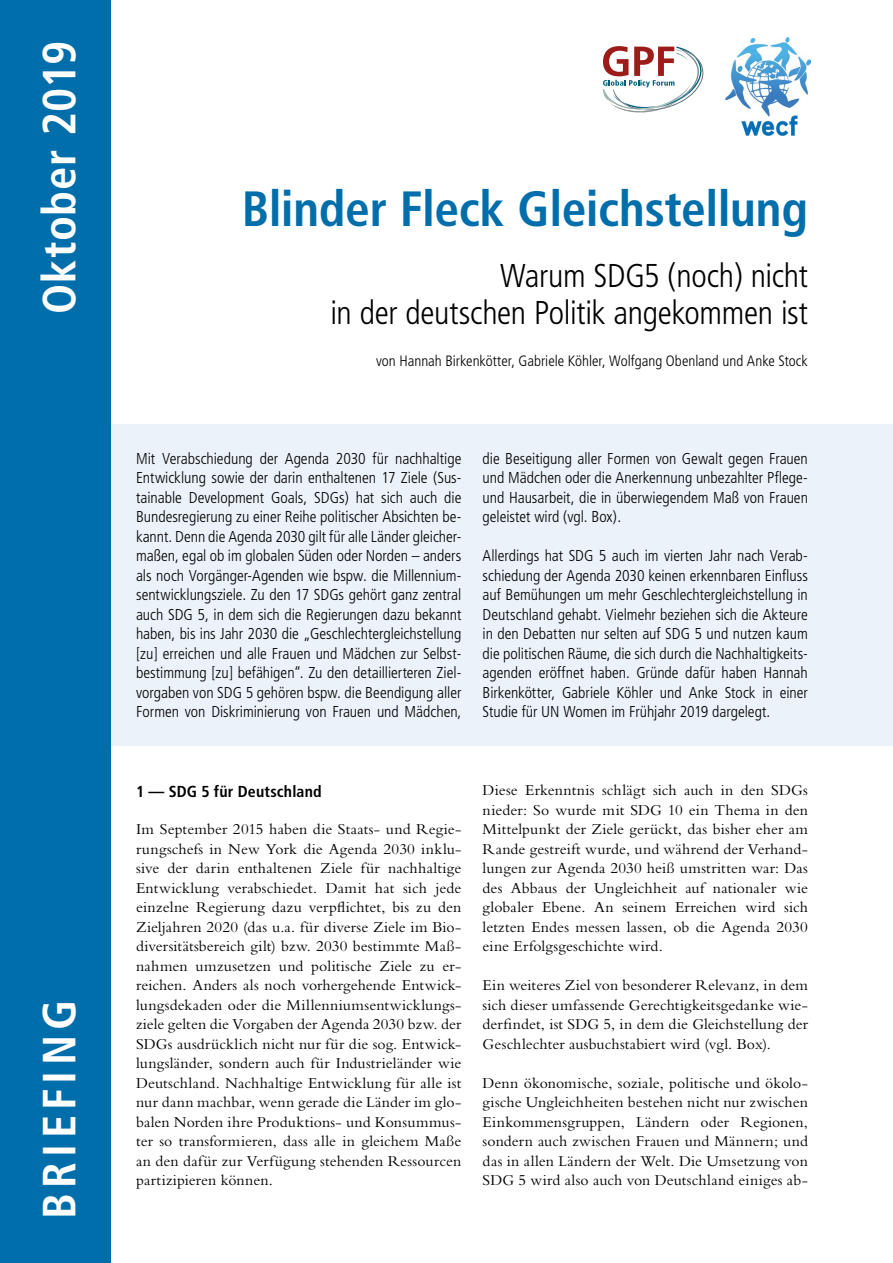
<style>
.page{position:relative;width:893px;height:1263px;background:#fff}
.page>*{position:absolute;margin:0;border:0;box-sizing:border-box;transform-origin:0 0}
.t1{font:700 condensed 49.5px "Frutiger";letter-spacing:-.005em;color:#006eab}
.t2{font:700 condensed 46.5px "Frutiger";letter-spacing:.025em;color:#fff}
.t3{font:700 condensed 46.5px "Frutiger";letter-spacing:.115em;color:#fff}
.t4{font:300 condensed 33px/37.5px "Frutiger";letter-spacing:-.01em;color:#000;text-align:right}
.t5{font:700 condensed 15.9px "Frutiger";letter-spacing:.01em;color:#000}
.t6{font:15.75px/19.5px "Bembo Std";letter-spacing:.01em;color:#000;text-align:justify}
.t7{font:300 condensed 15.75px/19.5px "Frutiger";color:#000;text-align:justify}
.t8{font:300 condensed 15px "Frutiger";color:#000}
</style>
<div class="page">
<div style="left:0;top:424px;width:893px;height:322px;background:#ebf2f9"></div>
<div style="left:0;top:0;width:111px;height:1263px;background:#006eab"></div>
<svg style="left:602px;top:46px;width:101px;height:67px"></svg>
<img style="left:725px;top:37px;width:85px;height:99px">
<h2 class="t2" style="left:32px;top:314px;width:274px;rotate:-90deg">Oktober 2019</h2>
<h2 class="t3" style="left:32px;top:1219px;width:221px;rotate:-90deg">BRIEFING</h2>
<h1 class="t1" style="left:242px;top:180px;width:568px">Blinder Fleck Gleichstellung</h1>
<h3 class="t4" style="left:330px;top:257px;width:479px">Warum SDG5 (noch) nicht<br>in der deutschen Politik angekommen ist</h3>
<p class="t8" style="left:376px;top:353px;width:433px">von Hannah Birkenkötter, Gabriele Köhler, Wolfgang Obenland und Anke Stock</p>
<p class="t7" style="left:136px;top:449px;width:327px">Mit Verabschiedung der Agenda 2030 für nachhaltige Entwicklung sowie der darin enthaltenen 17 Ziele (Sus&shy;tainable Development Goals, SDGs) hat sich auch die Bundesregierung zu einer Reihe politischer Absichten be&shy;kannt. Denn die Agenda 2030 gilt für alle Länder gleicher&shy;maßen, egal ob im globalen Süden oder Norden – anders als noch Vorgänger-Agenden wie bspw. die Millennium&shy;sentwicklungsziele. Zu den 17 SDGs gehört ganz zentral auch SDG 5, in dem sich die Regierungen dazu bekannt haben, bis ins Jahr 2030 die „Geschlechtergleichstellung [zu] erreichen und alle Frauen und Mädchen zur Selbst&shy;bestimmung [zu] befähigen“. Zu den detaillierteren Ziel&shy;vorgaben von SDG 5 gehören bspw. die Beendigung aller Formen von Diskriminierung von Frauen und Mädchen,</p>
<p class="t7" style="left:483px;top:449px;width:327px">die Beseitigung aller Formen von Gewalt gegen Frauen und Mädchen oder die Anerkennung unbezahlter Pflege&shy;und Hausarbeit, die in überwiegendem Maß von Frauen geleistet wird (vgl. Box).</p>
<p class="t7" style="left:483px;top:546px;width:327px">Allerdings hat SDG 5 auch im vierten Jahr nach Verab&shy;schiedung der Agenda 2030 keinen erkennbaren Einfluss auf Bemühungen um mehr Geschlechtergleichstellung in Deutschland gehabt. Vielmehr beziehen sich die Akteure in den Debatten nur selten auf SDG 5 und nutzen kaum die politischen Räume, die sich durch die Nachhaltigkeits&shy;agenden eröffnet haben. Gründe dafür haben Hannah Birkenkötter, Gabriele Köhler und Anke Stock in einer Studie für UN Women im Frühjahr 2019 dargelegt.</p>
<p class="t5" style="left:136px;top:782px;width:187px">1 — SDG 5 für Deutschland</p>
<p class="t6" style="left:136px;top:819px;width:327px">Im September 2015 haben die Staats- und Regie&shy;rungschefs in New York die Agenda 2030 inklu&shy;sive der darin enthaltenen Ziele für nachhaltige Entwicklung verabschiedet. Damit hat sich jede einzelne Regierung dazu verpflichtet, bis zu den Zieljahren 2020 (das u.a. für diverse Ziele im Bio&shy;diversitätsbereich gilt) bzw. 2030 bestimmte Maß&shy;nahmen umzusetzen und politische Ziele zu er&shy;reichen. Anders als noch vorhergehende Entwick&shy;lungsdekaden oder die Millenniumsentwicklungs&shy;ziele gelten die Vorgaben der Agenda 2030 bzw. der SDGs ausdrücklich nicht nur für die sog. Entwick&shy;lungsländer, sondern auch für Industrieländer wie Deutschland. Nachhaltige Entwicklung für alle ist nur dann machbar, wenn gerade die Länder im glo&shy;balen Norden ihre Produktions- und Konsummus&shy;ter so transformieren, dass alle in gleichem Maße an den dafür zur Verfügung stehenden Ressourcen partizipieren können.</p>
<p class="t6" style="left:483px;top:780px;width:327px">Diese Erkenntnis schlägt sich auch in den SDGs nieder: So wurde mit SDG 10 ein Thema in den Mittelpunkt der Ziele gerückt, das bisher eher am Rande gestreift wurde, und während der Verhand&shy;lungen zur Agenda 2030 heiß umstritten war: Das des Abbaus der Ungleichheit auf nationaler wie globaler Ebene. An seinem Erreichen wird sich letzten Endes messen lassen, ob die Agenda 2030 eine Erfolgsgeschichte wird.</p>
<p class="t6" style="left:483px;top:975px;width:327px">Ein weiteres Ziel von besonderer Relevanz, in dem sich dieser umfassende Gerechtigkeitsgedanke wie&shy;derfindet, ist SDG 5, in dem die Gleichstellung der Geschlechter ausbuchstabiert wird (vgl. Box).</p>
<p class="t6" style="left:483px;top:1072px;width:327px">Denn ökonomische, soziale, politische und ökolo&shy;gische Ungleichheiten bestehen nicht nur zwischen Einkommensgruppen, Ländern oder Regionen, sondern auch zwischen Frauen und Männern; und das in allen Ländern der Welt. Die Umsetzung von SDG 5 wird also auch von Deutschland einiges ab-</p>
</div>
